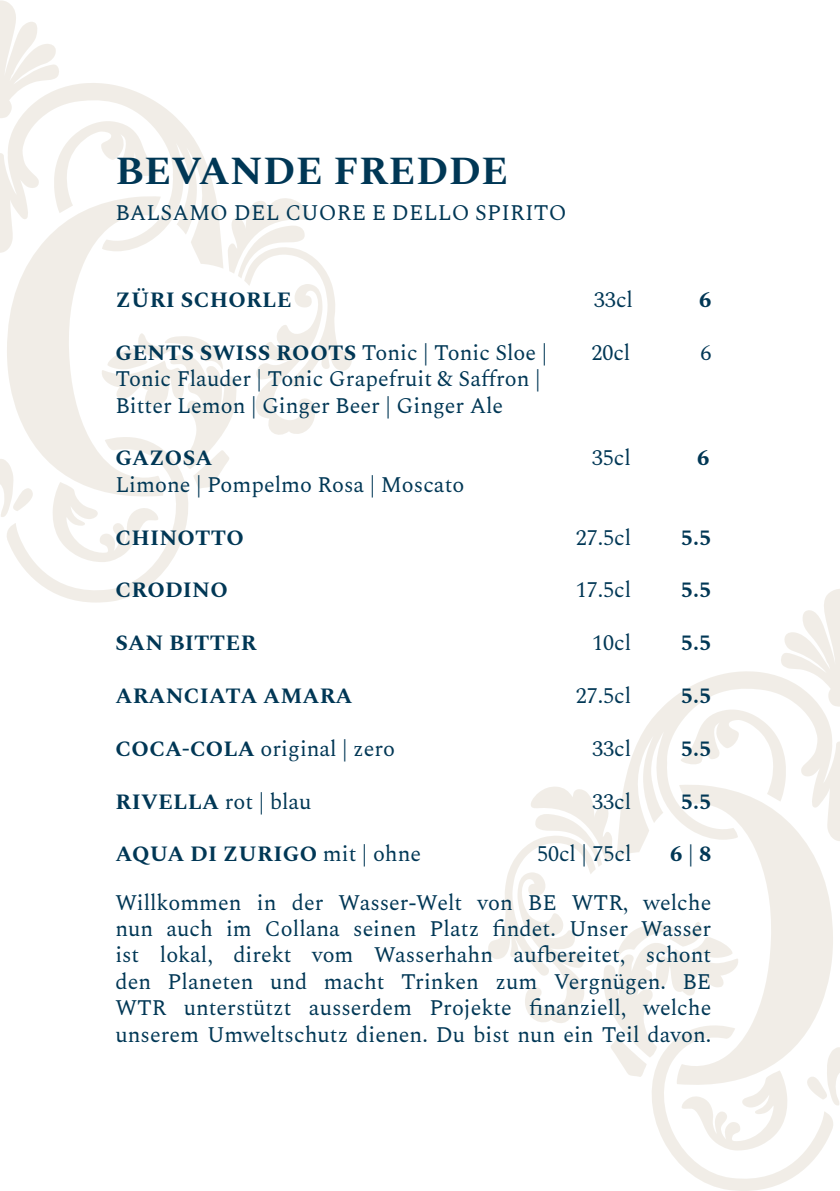
<style>
.page{position:relative;width:840px;height:1191px;background:#fff}
.page>*{position:absolute;margin:0;border:0;box-sizing:border-box;transform-origin:0 0}
.t1{font:700 40px "Spectral";letter-spacing:.01em;color:#003755}
.t2{font:22px/26.4px "Spectral";color:#003755;text-align:justify}
.t3{font:700 22px "Spectral";letter-spacing:.01em;color:#003755}
.s1{font-weight:700}
.s2{font-weight:400}
</style>
<div class="page">
<svg style="left:0;top:0;width:351px;height:602px"></svg>
<svg style="left:488px;top:589px;width:351px;height:602px"></svg>
<p class="t1" style="left:115px;top:142px;width:394px">BEVANDE FREDDE</p>
<p class="t2" style="left:115px;top:198px;width:452px">BALSAMO DEL CUORE E DELLO SPIRITO</p>
<p class="t3" style="left:115px;top:284px;width:177px">ZÜRI SCHORLE</p>
<p class="t2" style="left:593px;top:285px;width:41px">33cl</p>
<p class="t3" style="left:698px;top:284px;width:14px">6</p>
<p class="t2" style="left:115px;top:337px;width:433px"><span class="s1">GENTS SWISS ROOTS</span> Tonic | Tonic Sloe |</p>
<p class="t2" style="left:591px;top:337px;width:41px">20cl</p>
<p class="t2" style="left:700px;top:337px;width:12px">6</p>
<p class="t2" style="left:115px;top:364px;width:426px">Tonic Flauder | Tonic Grapefruit &amp; Saffron |</p>
<p class="t2" style="left:115px;top:390px;width:389px">Bitter Lemon | Ginger Beer | Ginger Ale</p>
<p class="t3" style="left:115px;top:442px;width:98px">GAZOSA</p>
<p class="t2" style="left:591px;top:443px;width:41px">35cl</p>
<p class="t3" style="left:696px;top:442px;width:14px">6</p>
<p class="t2" style="left:115px;top:469px;width:350px">Limone | Pompelmo Rosa | Moscato</p>
<p class="t3" style="left:115px;top:521px;width:130px">CHINOTTO</p>
<p class="t2" style="left:575px;top:522px;width:57px">27.5cl</p>
<p class="t3" style="left:680px;top:521px;width:32px">5.5</p>
<p class="t3" style="left:115px;top:574px;width:114px">CRODINO</p>
<p class="t2" style="left:575px;top:575px;width:57px">17.5cl</p>
<p class="t3" style="left:680px;top:574px;width:32px">5.5</p>
<p class="t3" style="left:115px;top:627px;width:143px">SAN BITTER</p>
<p class="t2" style="left:592px;top:628px;width:41px">10cl</p>
<p class="t3" style="left:680px;top:627px;width:32px">5.5</p>
<p class="t3" style="left:115px;top:680px;width:238px">ARANCIATA AMARA</p>
<p class="t2" style="left:575px;top:681px;width:57px">27.5cl</p>
<p class="t3" style="left:680px;top:680px;width:32px">5.5</p>
<p class="t2" style="left:115px;top:733px;width:281px"><span class="s1">COCA-COLA</span> original | zero</p>
<p class="t2" style="left:592px;top:733px;width:41px">33cl</p>
<p class="t3" style="left:680px;top:732px;width:32px">5.5</p>
<p class="t2" style="left:115px;top:786px;width:197px"><span class="s1">RIVELLA</span> rot | blau</p>
<p class="t2" style="left:592px;top:786px;width:41px">33cl</p>
<p class="t3" style="left:680px;top:785px;width:32px">5.5</p>
<p class="t3" style="left:115px;top:838px;width:307px">AQUA DI ZURIGO <span class="s2">mit | ohne</span></p>
<p class="t2" style="left:536px;top:839px;width:96px">50cl | 75cl</p>
<p class="t3" style="left:669px;top:838px;width:43px">6 | 8</p>
<p class="t2" style="left:115px;top:887px;width:597px">Willkommen in der Wasser-Welt von BE WTR, welche nun auch im Collana seinen Platz findet. Unser Wasser ist lokal, direkt vom Wasserhahn aufbereitet, schont den Planeten und macht Trinken zum Vergnügen. BE WTR unterstützt ausserdem Projekte finanziell, welche unserem Umweltschutz dienen. Du bist nun ein Teil davon.</p>
</div>
